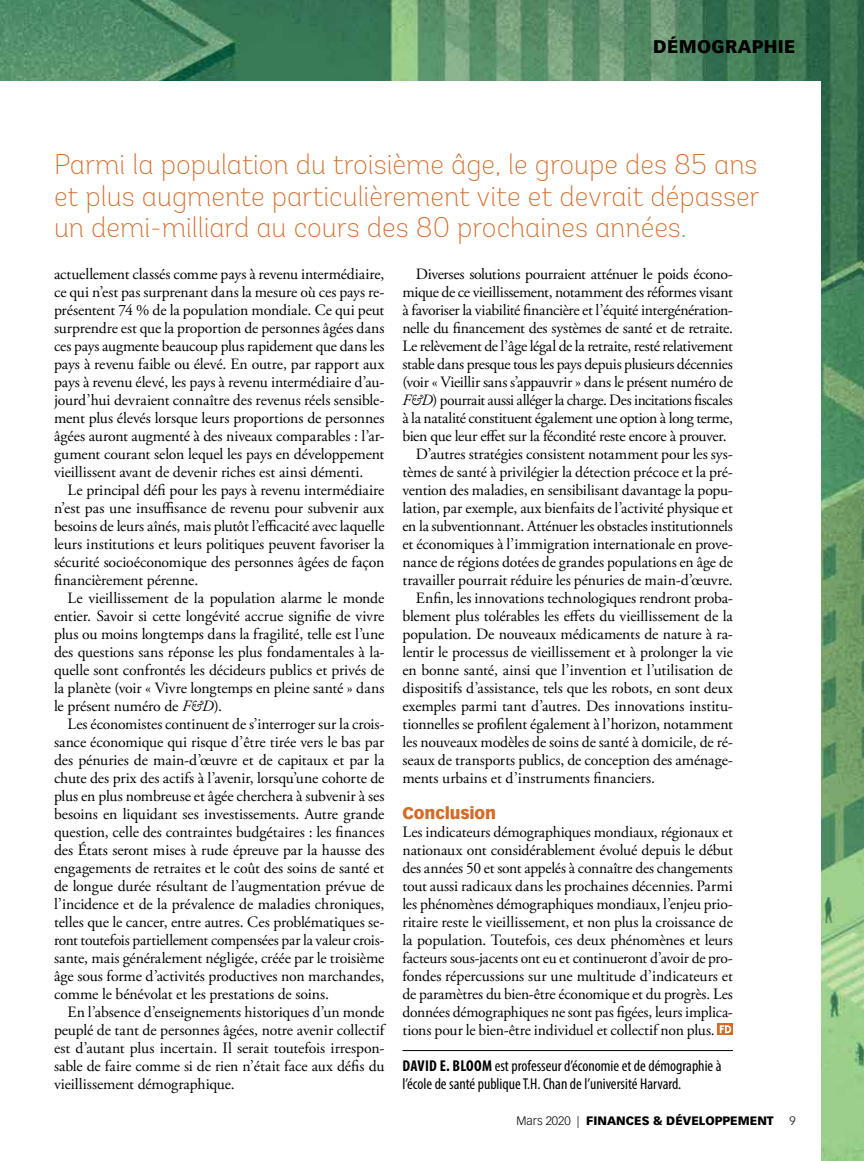
<style>
.page{position:relative;width:864px;height:1161px;background:#fff}
.page>*{position:absolute;margin:0;border:0;box-sizing:border-box;transform-origin:0 0}
.t1{font:200 28.5px/31.5px "Andes";color:#d46b27;text-align:justify}
.t2{font:900 18px "Vectora LT Std";letter-spacing:.02em;color:#000}
.t3{font:900 16.5px "Vectora LT Std";letter-spacing:-.01em;color:#d46b27}
.t4{font:15.75px/18px "Adobe Garamond Pro";letter-spacing:-.01em;color:#000;text-align:justify}
.t5{font:condensed 15.75px/18px "Myriad Pro";color:#000}
.t6{font:15.75px "Adobe Garamond Pro";letter-spacing:-.03em;color:#000}
.t7{font:900 12px "Vectora LT Std";color:#000}
.t8{font:300 12px "Vectora LT Std";color:#000}
.s1{font-style:italic}
.s2{font-weight:700}
.s3{font-weight:300}
</style>
<div class="page">
<img style="left:0;top:0;width:864px;height:1161px">
<div style="left:0;top:81px;width:820px;height:1080px;background:#fff"></div>
<hr style="left:402px;top:1050px;width:331px;height:1px;background:#000">
<svg style="left:718px;top:1024px;width:15px;height:11px"></svg>
<svg style="left:720px;top:1025px;width:11px;height:8px"></svg>
<p class="t2" style="left:653px;top:36px;width:144px">DÉMOGRAPHIE</p>
<h1 class="t1" style="left:54px;top:149px;width:707px">Parmi la population du troisième âge, le groupe des 85 ans et plus augmente particulièrement vite et devrait dépasser un demi-milliard au cours des 80 prochaines années.</h1>
<p class="t4" style="left:54px;top:266px;width:332px">actuellement classés comme pays à revenu intermédiaire, ce qui n’est pas surprenant dans la mesure où ces pays re&shy;présentent 74 % de la population mondiale. Ce qui peut surprendre est que la proportion de personnes âgées dans ces pays augmente beaucoup plus rapidement que dans les pays à revenu faible ou élevé. En outre, par rapport aux pays à revenu élevé, les pays à revenu intermédiaire d’au&shy;jourd’hui devraient connaître des revenus réels sensible&shy;ment plus élevés lorsque leurs proportions de personnes âgées auront augmenté à des niveaux comparables : l’ar&shy;gument courant selon lequel les pays en développement vieillissent avant de devenir riches est ainsi démenti.</p>
<p class="t4" style="left:54px;top:482px;width:332px;text-indent:13px">Le principal défi pour les pays à revenu intermédiaire n’est pas une insuffisance de revenu pour subvenir aux besoins de leurs aînés, mais plutôt l’efficacité avec laquelle leurs institutions et leurs politiques peuvent favoriser la sécurité socioéconomique des personnes âgées de façon financièrement pérenne.</p>
<p class="t4" style="left:54px;top:590px;width:332px;text-indent:14px">Le vieillissement de la population alarme le monde entier. Savoir si cette longévité accrue signifie de vivre plus ou moins longtemps dans la fragilité, telle est l’une des questions sans réponse les plus fondamentales à la&shy;quelle sont confrontés les décideurs publics et privés de la planète (voir « Vivre longtemps en pleine santé » dans le présent numéro de <span class="s1">F&amp;D</span>).</p>
<p class="t4" style="left:54px;top:716px;width:332px;text-indent:14px">Les économistes continuent de s’interroger sur la crois&shy;sance économique qui risque d’être tirée vers le bas par des pénuries de main-d’œuvre et de capitaux et par la chute des prix des actifs à l’avenir, lorsqu’une cohorte de plus en plus nombreuse et âgée cherchera à subvenir à ses besoins en liquidant ses investissements. Autre grande question, celle des contraintes budgétaires : les finances des États seront mises à rude épreuve par la hausse des engagements de retraites et le coût des soins de santé et de longue durée résultant de l’augmentation prévue de l’incidence et de la prévalence de maladies chroniques, telles que le cancer, entre autres. Ces problématiques se&shy;ront toutefois partiellement compensées par la valeur crois&shy;sante, mais généralement négligée, créée par le troisième âge sous forme d’activités productives non marchandes, comme le bénévolat et les prestations de soins.</p>
<p class="t4" style="left:54px;top:1004px;width:332px;text-indent:13px">En l’absence d’enseignements historiques d’un monde peuplé de tant de personnes âgées, notre avenir collectif est d’autant plus incertain. Il serait toutefois irrespon&shy;sable de faire comme si de rien n’était face aux défis du vieillissement démographique.</p>
<p class="t4" style="left:416px;top:266px;width:318px">Diverses solutions pourraient atténuer le poids écono-</p>
<p class="t4" style="left:402px;top:284px;width:332px">mique de ce vieillissement, notamment des réformes visant</p>
<p class="t4" style="left:402px;top:302px;width:332px">à favoriser la viabilité financière et l’équité intergénération-</p>
<p class="t4" style="left:402px;top:320px;width:332px">nelle du financement des systèmes de santé et de retraite.</p>
<p class="t4" style="left:402px;top:338px;width:332px">Le relèvement de l’âge légal de la retraite, resté relativement</p>
<p class="t4" style="left:402px;top:356px;width:332px">stable dans presque tous les pays depuis plusieurs décennies</p>
<p class="t4" style="left:402px;top:374px;width:332px">(voir « Vieillir sans s’appauvrir » dans le présent numéro de</p>
<p class="t4" style="left:402px;top:392px;width:332px"><span class="s1">F&amp;D</span>) pourrait aussi alléger la charge. Des incitations fiscales</p>
<p class="t6" style="left:402px;top:409px;width:332px">à la natalité constituent également une option à long terme,</p>
<p class="t4" style="left:402px;top:428px;width:326px">bien que leur effet sur la fécondité reste encore à prouver.</p>
<p class="t4" style="left:416px;top:446px;width:318px">D’autres stratégies consistent notamment pour les sys-</p>
<p class="t4" style="left:402px;top:464px;width:332px">tèmes de santé à privilégier la détection précoce et la pré-</p>
<p class="t4" style="left:402px;top:482px;width:332px">vention des maladies, en sensibilisant davantage la popu-</p>
<p class="t4" style="left:402px;top:500px;width:332px">lation, par exemple, aux bienfaits de l’activité physique et</p>
<p class="t4" style="left:402px;top:518px;width:332px">en la subventionnant. Atténuer les obstacles institutionnels</p>
<p class="t4" style="left:402px;top:536px;width:332px">et économiques à l’immigration internationale en prove-</p>
<p class="t4" style="left:402px;top:554px;width:332px">nance de régions dotées de grandes populations en âge de</p>
<p class="t4" style="left:402px;top:572px;width:332px">travailler pourrait réduire les pénuries de main-d’œuvre.</p>
<p class="t4" style="left:416px;top:590px;width:318px">Enfin, les innovations technologiques rendront proba-</p>
<p class="t4" style="left:402px;top:608px;width:332px">blement plus tolérables les effets du vieillissement de la</p>
<p class="t4" style="left:402px;top:626px;width:332px">population. De nouveaux médicaments de nature à ra-</p>
<p class="t4" style="left:402px;top:644px;width:332px">lentir le processus de vieillissement et à prolonger la vie</p>
<p class="t4" style="left:402px;top:662px;width:332px">en bonne santé, ainsi que l’invention et l’utilisation de</p>
<p class="t4" style="left:402px;top:680px;width:332px">dispositifs d’assistance, tels que les robots, en sont deux</p>
<p class="t4" style="left:402px;top:698px;width:332px">exemples parmi tant d’autres. Des innovations institu-</p>
<p class="t4" style="left:402px;top:716px;width:332px">tionnelles se profilent également à l’horizon, notamment</p>
<p class="t4" style="left:402px;top:734px;width:332px">les nouveaux modèles de soins de santé à domicile, de ré-</p>
<p class="t4" style="left:402px;top:752px;width:332px">seaux de transports publics, de conception des aménage-</p>
<p class="t4" style="left:402px;top:770px;width:254px">ments urbains et d’instruments financiers.</p>
<p class="t3" style="left:402px;top:803px;width:95px">Conclusion</p>
<p class="t4" style="left:402px;top:824px;width:332px">Les indicateurs démographiques mondiaux, régionaux et nationaux ont considérablement évolué depuis le début des années 50 et sont appelés à connaître des changements tout aussi radicaux dans les prochaines décennies. Parmi les phénomènes démographiques mondiaux, l’enjeu prio&shy;ritaire reste le vieillissement, et non plus la croissance de la population. Toutefois, ces deux phénomènes et leurs facteurs sous-jacents ont eu et continueront d’avoir de pro&shy;fondes répercussions sur une multitude d’indicateurs et de paramètres du bien-être économique et du progrès. Les données démographiques ne sont pas figées, leurs implica&shy;tions pour le bien-être individuel et collectif non plus.</p>
<p class="t5" style="left:402px;top:1057px;width:321px"><span class="s2">DAVID E. BLOOM</span> est professeur d’économie et de démographie à l’école de santé publique T.H. Chan de l’université Harvard.</p>
<p class="t7" style="left:517px;top:1113px;width:259px"><span class="s3">Mars 2020 |</span> FINANCES &amp; DÉVELOPPEMENT</p>
<p class="t8" style="left:789px;top:1114px;width:8px">9</p>
</div>
